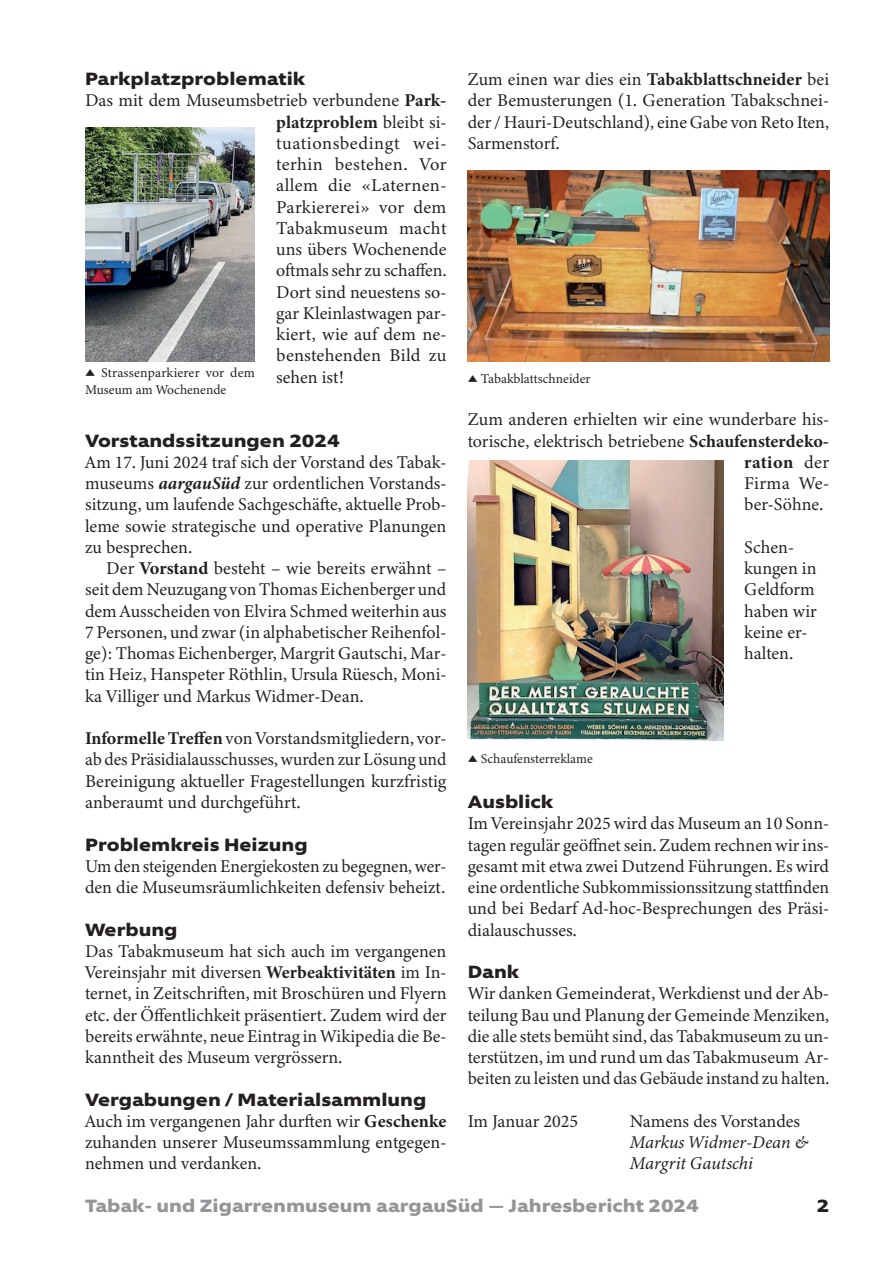
<style>
.page{position:relative;width:893px;height:1263px;background:#fff}
.page>*{position:absolute;margin:0;border:0;box-sizing:border-box;transform-origin:0 0}
.t1{font:18px/21.3px "Minion 3";color:#231f20;text-align:justify}
.t2{font:700 expanded 18px "Morandi";color:#231f20}
.t3{font:700 expanded 18px "Morandi";color:#939598}
.t4{font:italic 18px/21.3px "Minion 3";color:#231f20}
.t5{font:700 18px "Minion 3";letter-spacing:.02em;color:#231f20}
.t6{font:13.5px/16.2px "Minion 3";color:#231f20}
.s1{font-weight:700}
.s2{font-weight:700;font-style:italic}
.s3{font-weight:400}
</style>
<div class="page">
<img style="left:85px;top:127px;width:170px;height:234px">
<img style="left:468px;top:170px;width:361px;height:191px">
<img style="left:468px;top:460px;width:255px;height:281px">
<p class="t2" style="left:85px;top:65px;width:222px">Parkplatzproblematik</p>
<p class="t1" style="left:276px;top:90px;width:172px;text-indent:-191px">Das mit dem Museumsbetrieb verbundene <span class="s1">Park&shy;platzproblem</span> bleibt si&shy;tuationsbedingt wei&shy;terhin bestehen. Vor allem die «Laternen-Parkiererei» vor dem Tabakmuseum macht uns übers Wochenende oftmals sehr zu schaffen.<br>Dort sind neuestens so&shy;gar Kleinlastwagen par&shy;kiert, wie auf dem ne&shy;benstehenden Bild zu sehen ist!</p>
<p class="t1" style="left:468px;top:68px;width:363px">Zum einen war dies ein <span class="s1">Tabakblattschneider</span> bei der Bemusterungen (1. Generation Tabakschnei&shy;der / Hauri-Deutschland), eine Gabe von Reto Iten, Sarmenstorf.</p>
<p class="t6" style="left:85px;top:365px;width:171px">▲ Strassenparkierer vor dem<br>Museum am Wochenende</p>
<p class="t6" style="left:468px;top:370px;width:124px">▲ Tabakblattschneider</p>
<p class="t2" style="left:85px;top:426px;width:256px">Vorstandssitzungen 2024</p>
<p class="t1" style="left:85px;top:451px;width:363px">Am 17. Juni 2024 traf sich der Vorstand des Tabak&shy;museums <span class="s2">aargauSüd</span> zur ordentlichen Vorstands&shy;sitzung, um laufende Sachgeschäfte, aktuelle Prob&shy;leme sowie strategische und operative Planungen zu besprechen.</p>
<p class="t1" style="left:85px;top:557px;width:363px;text-indent:21px">Der <span class="s1">Vorstand</span> besteht – wie bereits erwähnt – seit dem Neuzugang von Thomas Eichenberger und dem Ausscheiden von Elvira Schmed weiterhin aus 7 Personen, und zwar (in alphabetischer Reihenfol&shy;ge): Thomas Eichenberger, Margrit Gautschi, Mar&shy;tin Heiz, Hanspeter Röthlin, Ursula Rüesch, Moni&shy;ka Villiger und Markus Widmer-Dean.</p>
<p class="t1" style="left:85px;top:728px;width:363px"><span class="s1">Informelle Treffen</span> von Vorstandsmitgliedern, vor&shy;ab des Präsidialausschusses, wurden zur Lösung und Bereinigung aktueller Fragestellungen kurzfristig anberaumt und durchgeführt.</p>
<p class="t2" style="left:85px;top:830px;width:224px">Problemkreis Heizung</p>
<p class="t1" style="left:85px;top:855px;width:363px">Um den steigenden Energiekosten zu begegnen, wer&shy;den die Museumsräumlichkeiten defensiv beheizt.</p>
<p class="t2" style="left:85px;top:915px;width:94px">Werbung</p>
<p class="t1" style="left:85px;top:940px;width:363px">Das Tabakmuseum hat sich auch im vergangenen Vereinsjahr mit diversen <span class="s1">Werbeaktivitäten</span> im In&shy;ternet, in Zeitschriften, mit Broschüren und Flyern etc. der Öffentlichkeit präsentiert. Zudem wird der bereits erwähnte, neue Eintrag in Wikipedia die Be&shy;kanntheit des Museum vergrössern.</p>
<p class="t2" style="left:85px;top:1085px;width:343px">Vergabungen / Materialsammlung</p>
<p class="t1" style="left:85px;top:1110px;width:363px">Auch im vergangenen Jahr durften wir <span class="s1">Geschenke </span>zuhanden unserer Museumssammlung entgegen&shy;nehmen und verdanken.</p>
<p class="t1" style="left:468px;top:409px;width:363px">Zum anderen erhielten wir eine wunderbare his-</p>
<p class="t1" style="left:468px;top:430px;width:363px">torische, elektrisch betriebene <span class="s1">Schaufensterdeko-</span></p>
<p class="t5" style="left:744px;top:449px;width:86px">ration <span class="s3">der</span></p>
<p class="t1" style="left:744px;top:472px;width:86px">Firma We-</p>
<p class="t1" style="left:744px;top:494px;width:80px">ber-Söhne.</p>
<p class="t1" style="left:744px;top:536px;width:74px;text-align:left">Schen&shy;kungen in<br>Geldform haben wir keine er&shy;halten.</p>
<p class="t6" style="left:468px;top:750px;width:127px">▲ Schaufensterreklame</p>
<p class="t2" style="left:468px;top:788px;width:87px">Ausblick</p>
<p class="t1" style="left:468px;top:813px;width:363px">Im Vereinsjahr 2025 wird das Museum an 10 Sonn&shy;tagen regulär geöffnet sein. Zudem rechnen wir ins&shy;gesamt mit etwa zwei Dutzend Führungen. Es wird eine ordentliche Subkommissionssitzung stattfinden und bei Bedarf Ad-hoc-Besprechungen des Präsi&shy;dialauschusses.</p>
<p class="t2" style="left:468px;top:958px;width:53px">Dank</p>
<p class="t1" style="left:468px;top:983px;width:363px">Wir danken Gemeinderat, Werkdienst und der Ab&shy;teilung Bau und Planung der Gemeinde Menziken, die alle stets bemüht sind, das Tabakmuseum zu un&shy;terstützen, im und rund um das Tabakmuseum Ar&shy;beiten zu leisten und das Gebäude instand zu halten.</p>
<p class="t1" style="left:468px;top:1110px;width:112px">Im Januar 2025</p>
<p class="t1" style="left:630px;top:1110px;width:172px">Namens des Vorstandes</p>
<p class="t4" style="left:630px;top:1132px;width:180px">Markus Widmer-Dean &amp;<br>Margrit Gautschi</p>
<p class="t3" style="left:85px;top:1192px;width:615px">Tabak- und Zigarrenmuseum aargauSüd — Jahresbericht 2024</p>
<p class="t2" style="left:817px;top:1192px;width:14px">2</p>
</div>
